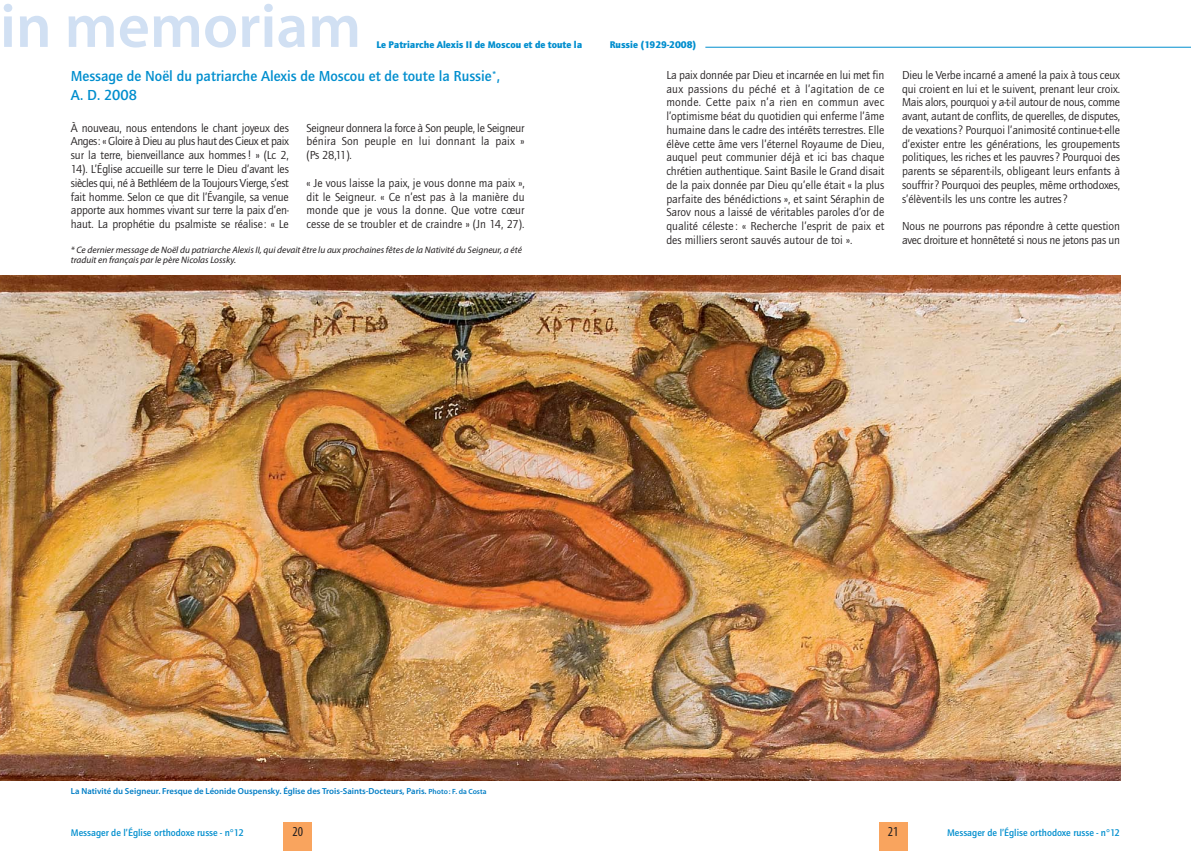
<style>
.page{position:relative;width:1191px;height:851px;background:#fff}
.page>*{position:absolute;margin:0;border:0;box-sizing:border-box;transform-origin:0 0}
.t1{font:600 62.5px "Myriad Pro";color:#d1e0f3}
.t2{font:700 15px/18.8px "Quay Itc T";color:#008ece}
.t3{font:condensed 13.75px "Myriad Pro";color:#231f20}
.t4{font:11.88px/13.8px "Quay Itc T";letter-spacing:-.005em;color:#231f20;text-align:justify}
.t5{font:700 10px "Quay Itc T";color:#008ece}
.t6{font:900 10px "Quay Itc T";color:#008ece}
.t7{font:italic 9.38px/10px "Myriad Pro";color:#231f20}
.t8{font:600 8.75px "Myriad Pro";color:#007dc5}
.s1{font-size:7.5px}
</style>
<div class="page">
<img style="left:0;top:275px;width:1120px;height:505px">
<div style="left:879px;top:822px;width:28px;height:28px;background:#f9a45e"></div>
<div style="left:283px;top:822px;width:29px;height:28px;background:#f9a45e"></div>
<hr style="left:705px;top:47px;width:486px;height:1px;background:#008ece">
<h1 class="t1" style="left:0;top:3px;width:363px">in memoriam</h1>
<p class="t6" style="left:376px;top:41px;width:207px">Le Patriarche Alexis II de Moscou et de toute la</p>
<p class="t6" style="left:610px;top:41px;width:88px">Russie (1929-2008)</p>
<p class="t2" style="left:71px;top:68px;width:430px">Message de Noël du patriarche Alexis de Moscou et de toute la Russie<sup>*</sup>,<br>A. D. 2008</p>
<p class="t4" style="left:71px;top:122px;width:219px">À nouveau, nous entendons le chant joyeux des Anges: « Gloire à Dieu au plus haut des Cieux et paix sur la terre, bienveillance aux hommes! » (Lc 2, 14). L’Église accueille sur terre le Dieu d’avant les siècles qui, né à Bethléem de la Toujours Vierge, s’est fait homme. Selon ce que dit l’Évangile, sa venue apporte aux hommes vivant sur terre la paix d’en&shy;haut. La prophétie du psalmiste se réalise: « Le</p>
<p class="t4" style="left:306px;top:122px;width:219px">Seigneur donnera la force à Son peuple, le Seigneur bénira Son peuple en lui donnant la paix » (Ps 28,11).</p>
<p class="t4" style="left:306px;top:177px;width:220px">« Je vous laisse la paix, je vous donne ma paix », dit le Seigneur. « Ce n’est pas à la manière du monde que je vous la donne. Que votre cœur cesse de se troubler et de craindre » (Jn 14, 27).</p>
<p class="t7" style="left:71px;top:245px;width:452px">* Ce dernier message de Noël du patriarche Alexis II, qui devait être lu aux prochaines fêtes de la Nativité du Seigneur, a été traduit en français par le père Nicolas Lossky.</p>
<p class="t4" style="left:666px;top:69px;width:219px">La paix donnée par Dieu et incarnée en lui met fin aux passions du péché et à l’agitation de ce monde. Cette paix n’a rien en commun avec l’optimisme béat du quotidien qui enferme l’âme humaine dans le cadre des intérêts terrestres. Elle élève cette âme vers l’éternel Royaume de Dieu, auquel peut communier déjà et ici bas chaque chrétien authentique. Saint Basile le Grand disait de la paix donnée par Dieu qu’elle était « la plus parfaite des bénédictions », et saint Séraphin de Sarov nous a laissé de véritables paroles d’or de qualité céleste : « Recherche l’esprit de paix et des milliers seront sauvés autour de toi ».</p>
<p class="t4" style="left:902px;top:69px;width:219px">Dieu le Verbe incarné a amené la paix à tous ceux qui croient en lui et le suivent, prenant leur croix.<br>Mais alors, pourquoi y a-t-il autour de nous, comme avant, autant de conflits, de querelles, de disputes, de vexations? Pourquoi l’animosité continue-t-elle d’exister entre les générations, les groupements politiques, les riches et les pauvres? Pourquoi des parents se séparent-ils, obligeant leurs enfants à souffrir? Pourquoi des peuples, même orthodoxes, s’élèvent-ils les uns contre les autres?</p>
<p class="t4" style="left:902px;top:220px;width:219px">Nous ne pourrons pas répondre à cette question avec droiture et honnêteté si nous ne jetons pas un</p>
<p class="t8" style="left:71px;top:787px;width:417px">La Nativité du Seigneur. Fresque de Léonide Ouspensky. Église des Trois-Saints-Docteurs, Paris. <span class="s1">Photo : F. da Costa</span></p>
<p class="t5" style="left:71px;top:829px;width:174px">Messager de l’Église orthodoxe russe - n°12</p>
<p class="t3" style="left:292px;top:823px;width:12px">20</p>
<p class="t3" style="left:888px;top:823px;width:12px">21</p>
<p class="t5" style="left:947px;top:829px;width:174px">Messager de l’Église orthodoxe russe - n°12</p>
</div>
